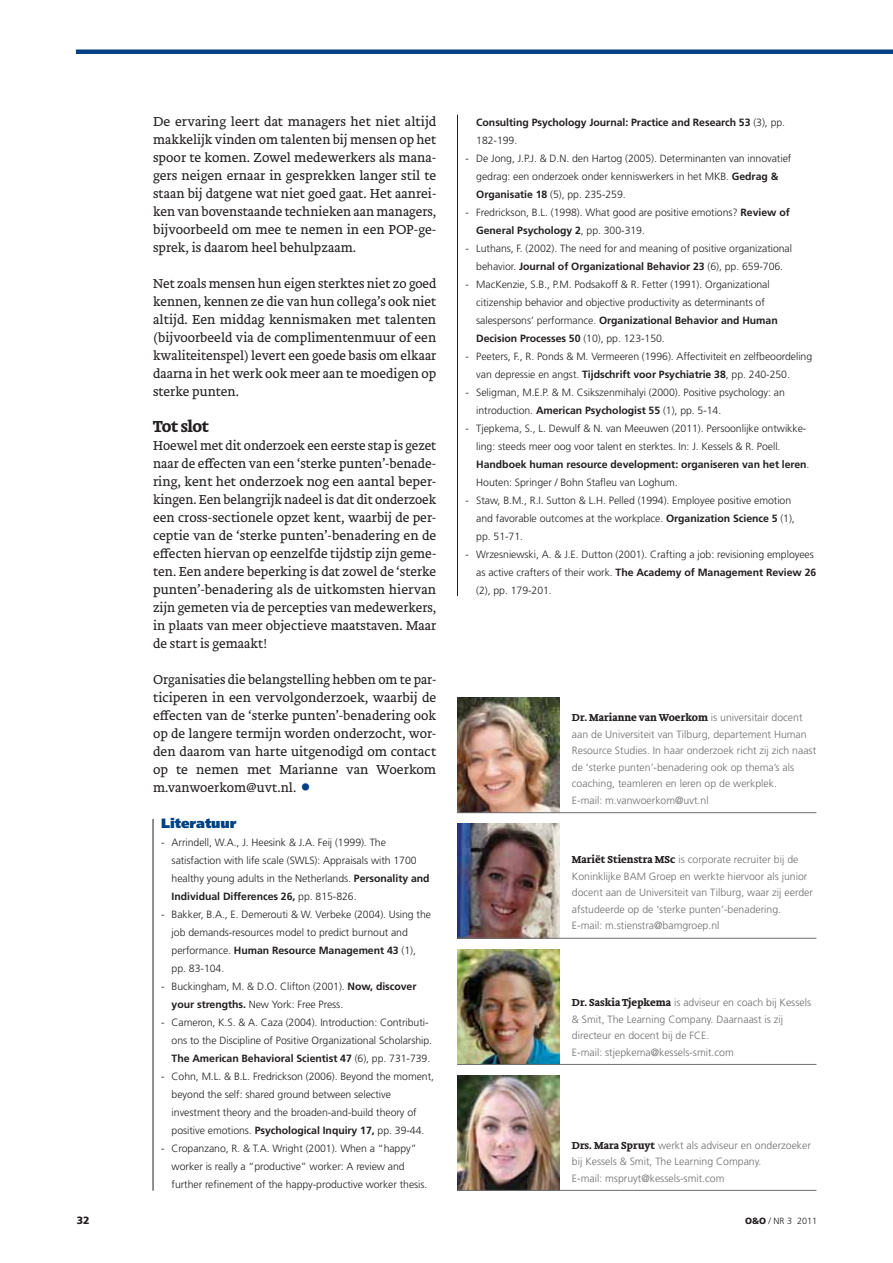
<style>
.page{position:relative;width:893px;height:1263px;background:#fff}
.page>*{position:absolute;margin:0;border:0;box-sizing:border-box;transform-origin:0 0}
.t1{font:31.5px "Brioni Text Std";color:#004185}
.t2{font:700 16.5px "Brioni Text Std";letter-spacing:-.025em;color:#231f20}
.t3{font:300 13.5px/18px "Brioni Text Std";color:#231f20;text-align:justify}
.t4{font:900 13.5px "Frutiger LT Std";color:#004185}
.t5{font:300 10.5px/18px "Frutiger LT Std";letter-spacing:-.005em;color:#231f20}
.t6{font:300 10.5px/16.5px "Frutiger LT Std";color:#6d6e70}
.t7{font:700 10.5px/18px "Frutiger LT Std";letter-spacing:-.005em;color:#231f20}
.t8{font:700 10.5px "Brioni Text Std";color:#231f20}
.t9{font:900 10.5px "Frutiger LT Std";color:#231f20}
.t10{font:300 9px "Frutiger LT Std";color:#231f20}
.s1{font-weight:700}
.s2{font-weight:300}
.s3{font-family:"Frutiger LT Std";font-weight:300;color:#6d6e70}
.s4{font-family:"Brioni Text Std";font-weight:700;color:#231f20}
.s5{font-weight:900}
</style>
<div class="page">
<hr style="left:76px;top:50px;width:817px;height:4px;background:#004185">
<img style="left:457px;top:698px;width:102px;height:114px">
<hr style="left:457px;top:812px;width:359px;height:1px;background:#6d6e70">
<img style="left:457px;top:824px;width:102px;height:114px">
<img style="left:457px;top:950px;width:102px;height:114px">
<hr style="left:457px;top:1064px;width:359px;height:1px;background:#6d6e70">
<img style="left:457px;top:1076px;width:102px;height:114px">
<hr style="left:457px;top:1190px;width:359px;height:1px;background:#6d6e70">
<hr style="left:457px;top:938px;width:359px;height:1px;background:#6d6e70">
<hr style="left:153px;top:819px;width:1px;height:372px;background:#231f20">
<hr style="left:457px;top:115px;width:1px;height:481px;background:#231f20">
<p class="t3" style="left:153px;top:114px;width:285px">De ervaring leert dat managers het niet altijd makkelijk vinden om talenten bij mensen op het spoor te komen. Zowel medewerkers als mana&shy;gers neigen ernaar in gesprekken langer stil te staan bij datgene wat niet goed gaat. Het aanrei&shy;ken van bovenstaande technieken aan managers, bijvoorbeeld om mee te nemen in een POP-ge&shy;sprek, is daarom heel behulpzaam.</p>
<p class="t3" style="left:153px;top:276px;width:285px">Net zoals mensen hun eigen sterktes niet zo goed kennen, kennen ze die van hun collega’s ook niet altijd. Een middag kennismaken met talenten (bijvoorbeeld via de complimentenmuur of een kwaliteitenspel) levert een goede basis om elkaar daarna in het werk ook meer aan te moedigen op sterke punten.</p>
<h2 class="t2" style="left:153px;top:419px;width:57px">Tot slot</h2>
<p class="t3" style="left:153px;top:438px;width:285px">Hoewel met dit onderzoek een eerste stap is gezet naar de effecten van een ‘sterke punten’-benade&shy;ring, kent het onderzoek nog een aantal beper&shy;kingen. Een belangrijk nadeel is dat dit onderzoek een cross-sectionele opzet kent, waarbij de per&shy;ceptie van de ‘sterke punten’-benadering en de effecten hiervan op eenzelfde tijdstip zijn geme&shy;ten. Een andere beperking is dat zowel de ‘sterke punten’-benadering als de uitkomsten hiervan zijn gemeten via de percepties van medewerkers, in plaats van meer objectieve maatstaven. Maar de start is gemaakt!</p>
<p class="t3" style="left:153px;top:672px;width:285px">Organisaties die belangstelling hebben om te par&shy;ticiperen in een vervolgonderzoek, waarbij de effecten van de ‘sterke punten’-benadering ook op de langere termijn worden onderzocht, wor&shy;den daarom van harte uitgenodigd om contact op te nemen met Marianne van Woerkom m.vanwoerkom@uvt.nl.</p>
<h1 class="t1" style="left:299px;top:766px;width:14px">•</h1>
<p class="t4" style="left:161px;top:817px;width:77px">Literatuur</p>
<p class="t5" style="left:172px;top:834px;width:259px;text-indent:-11px">- Arrindell, W.A., J. Heesink &amp; J.A. Feij (1999). The satisfaction with life scale (SWLS): Appraisals with 1700 healthy young adults in the Netherlands. <span class="s1">Personality and Individual Differences 26,</span> pp. 815-826.</p>
<p class="t5" style="left:172px;top:906px;width:261px;text-indent:-11px">- Bakker, B.A., E. Demerouti &amp; W. Verbeke (2004). Using the job demands-resources model to predict burnout and performance. <span class="s1">Human Resource Management 43</span> (1), pp. 83-104.</p>
<p class="t5" style="left:172px;top:978px;width:246px;text-indent:-11px">- Buckingham, M. &amp; D.O. Clifton (2001). <span class="s1">Now, discover your strengths.</span> New York: Free Press.</p>
<p class="t5" style="left:172px;top:1014px;width:262px;text-indent:-11px">- Cameron, K.S. &amp; A. Caza (2004). Introduction: Contributi&shy;ons to the Discipline of Positive Organizational Scholarship.<br><span class="s1">The American Behavioral Scientist 47</span> (6), pp. 731-739.</p>
<p class="t5" style="left:172px;top:1068px;width:264px;text-indent:-11px">- Cohn, M.L. &amp; B.L. Fredrickson (2006). Beyond the moment, beyond the self: shared ground between selective investment theory and the broaden-and-build theory of positive emotions. <span class="s1">Psychological Inquiry 17,</span> pp. 39-44.</p>
<p class="t5" style="left:172px;top:1140px;width:257px;text-indent:-11px">- Cropanzano, R. &amp; T.A. Wright (2001). When a “happy” worker is really a “productive” worker: A review and further refinement of the happy-productive worker thesis.</p>
<p class="t7" style="left:476px;top:114px;width:310px">Consulting Psychology Journal: Practice and Research 53 <span class="s2">(3), pp.<br>182-199.</span></p>
<p class="t5" style="left:476px;top:150px;width:317px;text-indent:-11px">- De Jong, J.P.J. &amp; D.N. den Hartog (2005). Determinanten van innovatief gedrag: een onderzoek onder kenniswerkers in het MKB. <span class="s1">Gedrag &amp;<br>Organisatie 18</span> (5), pp. 235-259.</p>
<p class="t5" style="left:476px;top:204px;width:315px;text-indent:-11px">- Fredrickson, B.L. (1998). What good are positive emotions? <span class="s1">Review of<br>General Psychology 2</span>, pp. 300-319.</p>
<p class="t5" style="left:466px;top:240px;width:328px;text-align:center">- Luthans, F. (2002). The need for and meaning of positive organizational behavior. <span class="s1">Journal of Organizational Behavior 23</span> (6), pp. 659-706.</p>
<p class="t5" style="left:476px;top:276px;width:303px;text-indent:-11px">- MacKenzie, S.B., P.M. Podsakoff &amp; R. Fetter (1991). Organizational citizenship behavior and objective productivity as determinants of salespersons’ performance. <span class="s1">Organizational Behavior and Human Decision Processes 50</span> (10), pp. 123-150.</p>
<p class="t5" style="left:476px;top:348px;width:337px;text-indent:-11px">- Peeters, F., R. Ponds &amp; M. Vermeeren (1996). Affectiviteit en zelfbeoordeling van depressie en angst. <span class="s1">Tijdschrift voor Psychiatrie 38</span>, pp. 240-250.</p>
<p class="t5" style="left:476px;top:384px;width:310px;text-indent:-11px">- Seligman, M.E.P. &amp; M. Csikszenmihalyi (2000). Positive psychology: an introduction. <span class="s1">American Psychologist 55</span> (1), pp. 5-14.</p>
<p class="t5" style="left:476px;top:420px;width:335px;text-indent:-11px">- Tjepkema, S., L. Dewulf &amp; N. van Meeuwen (2011). Persoonlijke ontwikke&shy;ling: steeds meer oog voor talent en sterktes. In: J. Kessels &amp; R. Poell.<br><span class="s1">Handboek human resource development: organiseren van het leren</span>.<br>Houten: Springer / Bohn Stafleu van Loghum.</p>
<p class="t5" style="left:476px;top:492px;width:320px;text-indent:-11px">- Staw, B.M., R.I. Sutton &amp; L.H. Pelled (1994). Employee positive emotion and favorable outcomes at the workplace. <span class="s1">Organization Science 5</span> (1), pp. 51-71.</p>
<p class="t5" style="left:476px;top:546px;width:342px;text-indent:-11px">- Wrzesniewski, A. &amp; J.E. Dutton (2001). Crafting a job: revisioning employees as active crafters of their work. <span class="s1">The Academy of Management Review 26 </span>(2), pp. 179-201.</p>
<p class="t8" style="left:572px;top:713px;width:232px">Dr. Marianne van Woerkom <span class="s3">is universitair docent</span></p>
<p class="t6" style="left:572px;top:726px;width:246px">aan de Universiteit van Tilburg, departement Human Resource Studies. In haar onderzoek richt zij zich naast de ‘sterke punten’-benadering ook op thema’s als coaching, teamleren en leren op de werkplek.<br>E-mail: m.vanwoerkom@uvt.nl</p>
<p class="t6" style="left:572px;top:852px;width:242px"><span class="s4">Mariët Stienstra MSc</span> is corporate recruiter bij de Koninklijke BAM Groep en werkte hiervoor als junior docent aan de Universiteit van Tilburg, waar zij eerder afstudeerde op de ‘sterke punten’-benadering.<br>E-mail: m.stienstra@bamgroep.nl</p>
<p class="t6" style="left:572px;top:995px;width:241px"><span class="s4">Dr. Saskia Tjepkema</span> is adviseur en coach bij Kessels &amp; Smit, The Learning Company. Daarnaast is zij directeur en docent bij de FCE.<br>E-mail: stjepkema@kessels-smit.com</p>
<p class="t6" style="left:572px;top:1137px;width:240px"><span class="s4">Drs. Mara Spruyt</span> werkt als adviseur en onderzoeker bij Kessels &amp; Smit, The Learning Company.<br>E-mail: mspruyt@kessels-smit.com</p>
<p class="t9" style="left:77px;top:1215px;width:14px">32</p>
<p class="t10" style="left:745px;top:1217px;width:74px"><span class="s5">O&amp;O</span> / NR 3 2011</p>
</div>
